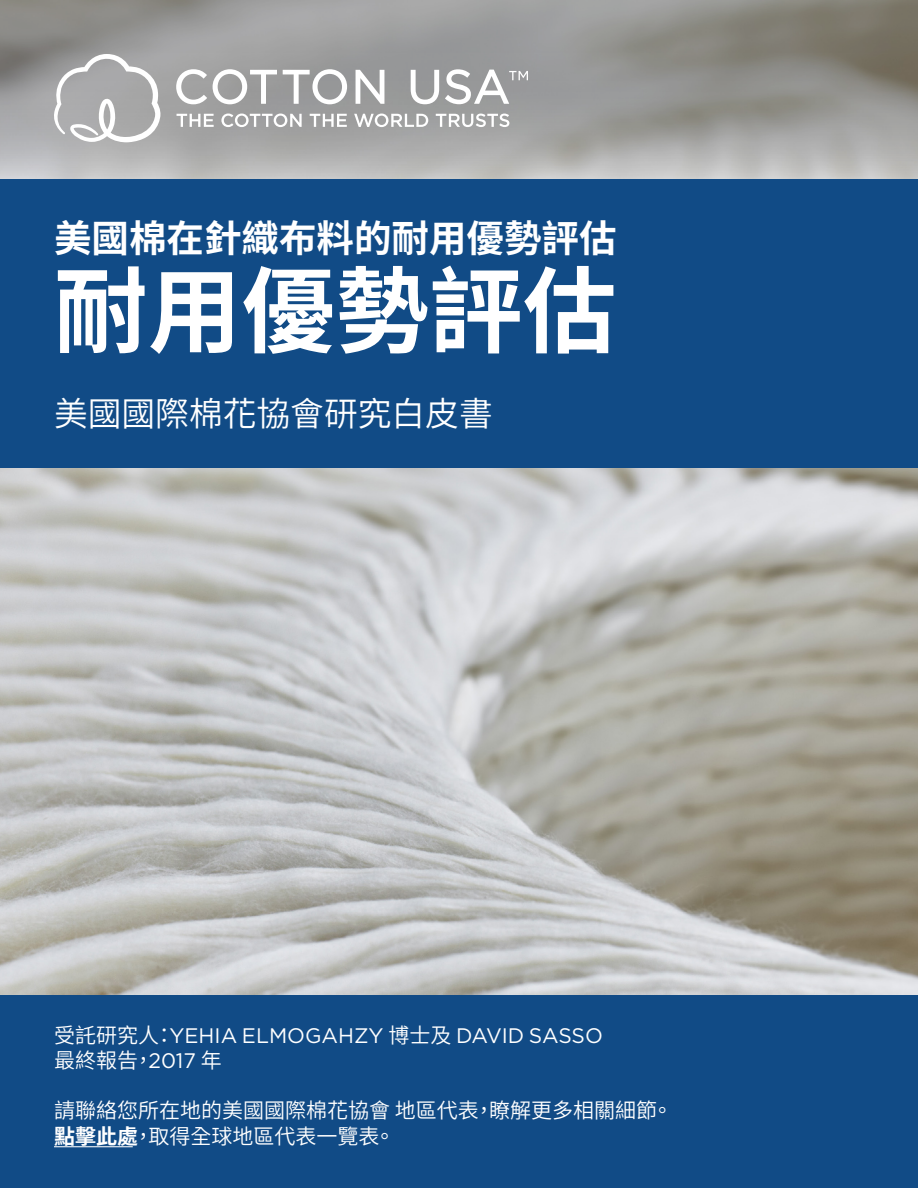
<style>
.page{position:relative;width:918px;height:1188px;background:#fff}
.page>*{position:absolute;margin:0;border:0;box-sizing:border-box;transform-origin:0 0}
.t1{font:700 93.75px "Noto Sans CJ Ktc";color:#fff}
.t2{font:700 37.5px "Noto Sans CJ Ktc";color:#fff}
.t3{font:600 33.75px "Noto Sans CJ Ktc";color:#fff}
.t4{font:600 21px/25.2px "Noto Sans CJ Ktc";color:#fff}
.t5{font:21px "Gotham";color:#fff}
.s1{font-family:"Noto Sans CJ Ktc";font-weight:600}
.s2{font-family:"Gotham";font-weight:400}
.s3{font-weight:700}
</style>
<div class="page">
<img style="left:0;top:468px;width:918px;height:527px">
<svg style="left:0;top:0;width:918px;height:180px;background:#9d9d9b"></svg>
<div style="left:0;top:180px;width:918px;height:288px;background:#114b86"></div>
<svg style="left:47px;top:54px;width:114px;height:88px"></svg>
<svg style="left:176px;top:69px;width:31px;height:35px"></svg>
<svg style="left:213px;top:69px;width:64px;height:35px"></svg>
<svg style="left:283px;top:69px;width:64px;height:35px"></svg>
<svg style="left:356px;top:70px;width:28px;height:34px"></svg>
<svg style="left:411px;top:70px;width:28px;height:34px"></svg>
<svg style="left:445px;top:69px;width:83px;height:35px"></svg>
<svg style="left:177px;top:114px;width:37px;height:13px"></svg>
<svg style="left:221px;top:114px;width:81px;height:13px"></svg>
<svg style="left:310px;top:114px;width:37px;height:13px"></svg>
<svg style="left:354px;top:114px;width:74px;height:13px"></svg>
<svg style="left:436px;top:114px;width:73px;height:13px"></svg>
<div style="left:0;top:995px;width:918px;height:193px;background:#114b86"></div>
<hr style="left:54px;top:1146px;width:79px;height:1px;background:#fff">
<h2 class="t2" style="left:54px;top:217px;width:564px">美國棉在針織布料的耐用優勢評估</h2>
<h1 class="t1" style="left:54px;top:258px;width:564px">耐用優勢評估</h1>
<h3 class="t3" style="left:54px;top:395px;width:440px">美國國際棉花協會研究白皮書</h3>
<p class="t5" style="left:54px;top:1022px;width:550px"><span class="s1">受託研究人：</span>YEHIA ELMOGAHZY <span class="s1">博士及</span> DAVID SASSO</p>
<p class="t4" style="left:54px;top:1048px;width:169px">最終報告，<span class="s2">2017</span> 年</p>
<p class="t4" style="left:54px;top:1099px;width:620px">請聯絡您所在地的美國國際棉花協會 地區代表，瞭解更多相關細節。<span class="s3">點擊此處</span>，取得全球地區代表一覽表。</p>
</div>
